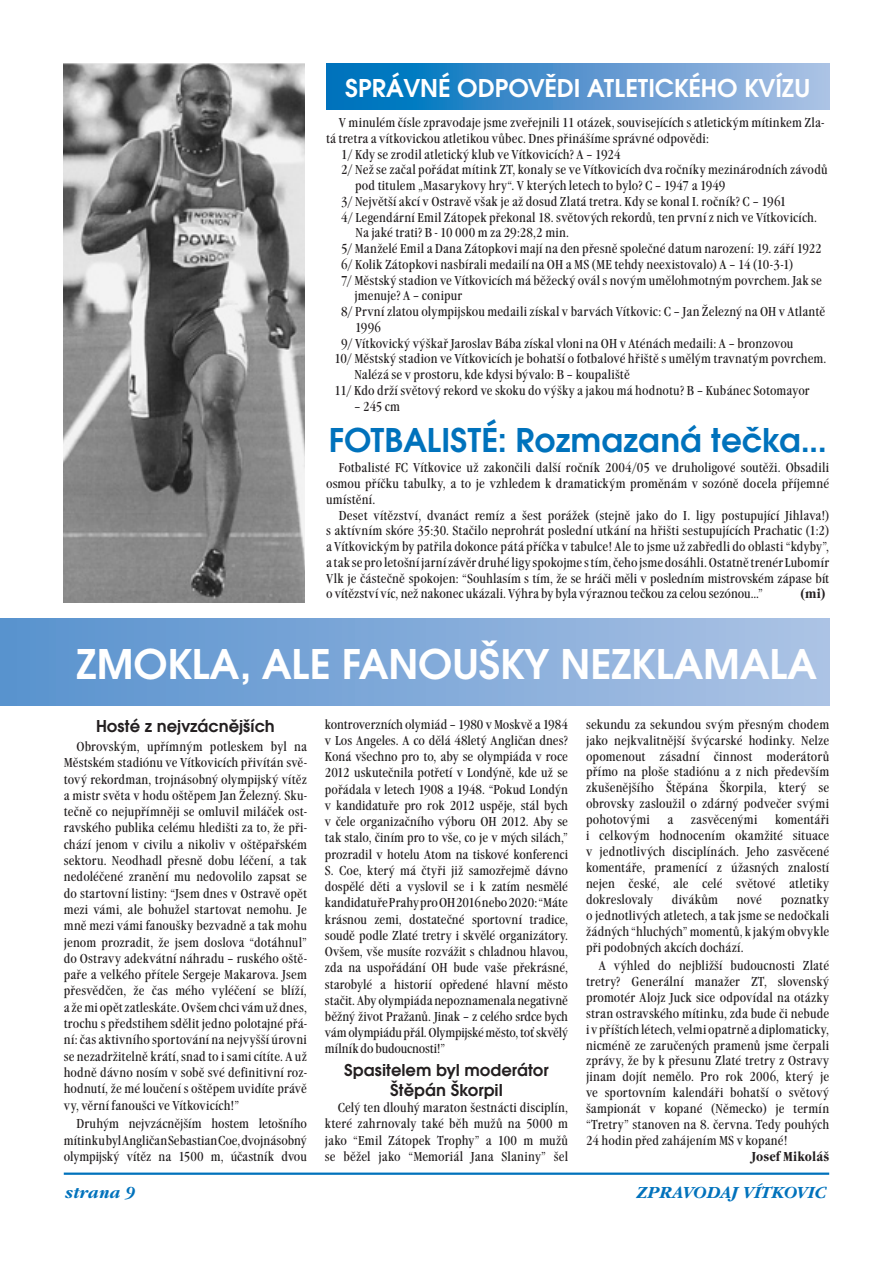
<style>
.page{position:relative;width:893px;height:1263px;background:#fff}
.page>*{position:absolute;margin:0;border:0;box-sizing:border-box;transform-origin:0 0}
.t1{font:600 45px "Avant Gar Got Itc TCE";color:#fff}
.t2{font:600 36px "Avant Gar Got Itc TCE";color:#0072bc}
.t3{font:600 27px "Avant Gar Got Itc TCE";color:#fff}
.t4{font:600 18px/20px "Avant Gar Got Itc TCE";color:#231f20;text-align:center}
.t5{font:italic 700 16.5px "Garamond Itc TCE";color:#0072bc}
.t6{font:condensed 13.5px/15.9px "Garamond Itc TCE";letter-spacing:.01em;color:#231f20;text-align:justify}
.t7{font:700 condensed 13.5px "Garamond Itc TCE";letter-spacing:.01em;color:#231f20}
</style>
<div class="page">
<div style="left:0;top:619px;width:829px;height:87px;background:linear-gradient(to right,#5792ce,#acc3e5)"></div>
<hr style="left:64px;top:1172px;width:765px;height:3px;background:#0072bc">
<img style="left:64px;top:64px;width:241px;height:539px">
<svg style="left:326px;top:64px;width:503px;height:46px;background:#5095ce"></svg>
<h3 class="t3" style="left:345px;top:72px;width:467px">SPRÁVNÉ ODPOVĚDI ATLETICKÉHO KVÍZU</h3>
<p class="t6" style="left:339px;top:115px;width:487px">V minulém čísle zpravodaje jsme zveřejnili 11 otázek, souvisejících s atletickým mítinkem Zla-</p>
<p class="t6" style="left:326px;top:130px;width:384px">tá tretra a vítkovickou atletikou vůbec. Dnes přinášíme správné odpovědi:</p>
<p class="t6" style="left:341px;top:146px;width:281px">1/ Kdy se zrodil atletický klub ve Vítkovicích? A – 1924</p>
<p class="t6" style="left:341px;top:162px;width:488px">2/ Než se začal pořádat mítink ZT, konaly se ve Vítkovicích dva ročníky mezinárodních závodů</p>
<p class="t6" style="left:355px;top:178px;width:372px">pod titulem „Masarykovy hry“. V kterých letech to bylo? C – 1947 a 1949</p>
<p class="t6" style="left:341px;top:193px;width:447px">3/ Největší akcí v Ostravě však je až dosud Zlatá tretra. Kdy se konal I. ročník? C – 1961</p>
<p class="t6" style="left:341px;top:209px;width:477px">4/ Legendární Emil Zátopek překonal 18. světových rekordů, ten první z nich ve Vítkovicích.</p>
<p class="t6" style="left:355px;top:225px;width:215px">Na jaké trati? B - 10 000 m za 29:28,2 min.</p>
<p class="t6" style="left:341px;top:241px;width:482px">5/ Manželé Emil a Dana Zátopkovi mají na den přesně společné datum narození: 19. září 1922</p>
<p class="t6" style="left:341px;top:256px;width:454px">6/ Kolik Zátopkovi nasbírali medailí na OH a MS (ME tehdy neexistovalo) A – 14 (10-3-1)</p>
<p class="t6" style="left:341px;top:272px;width:482px">7/ Městský stadion ve Vítkovicích má běžecký ovál s novým umělohmotným povrchem. Jak se</p>
<p class="t6" style="left:355px;top:288px;width:109px">jmenuje? A – conipur</p>
<p class="t6" style="left:341px;top:304px;width:485px">8/ První zlatou olympijskou medaili získal v barvách Vítkovic: C – Jan Železný na OH v Atlantě</p>
<p class="t6" style="left:355px;top:319px;width:27px">1996</p>
<p class="t6" style="left:341px;top:335px;width:454px">9/ Vítkovický výškař Jaroslav Bába získal vloni na OH v Aténách medaili: A – bronzovou</p>
<p class="t6" style="left:334px;top:351px;width:493px">10/ Městský stadion ve Vítkovicích je bohatší o fotbalové hřiště s umělým travnatým povrchem.</p>
<p class="t6" style="left:354px;top:367px;width:277px">Nalézá se v prostoru, kde kdysi bývalo: B – koupaliště</p>
<p class="t6" style="left:334px;top:382px;width:477px">11/ Kdo drží světový rekord ve skoku do výšky a jakou má hodnotu? B – Kubánec Sotomayor</p>
<p class="t6" style="left:354px;top:398px;width:47px">– 245 cm</p>
<h2 class="t2" style="left:329px;top:419px;width:499px">FOTBALISTÉ: Rozmazaná tečka...</h2>
<p class="t6" style="left:326px;top:460px;width:505px;text-indent:13px">Fotbalisté FC Vítkovice už zakončili další ročník 2004/05 ve druholigové soutěži. Obsadili osmou příčku tabulky, a to je vzhledem k dramatickým proměnám v sozóně docela příjemné umístění.</p>
<p class="t6" style="left:326px;top:507px;width:505px;text-indent:13px">Deset vítězství, dvanáct remíz a šest porážek (stejně jako do I. ligy postupující Jihlava!) s aktívním skóre 35:30. Stačilo neprohrát poslední utkání na hřišti sestupujících Prachatic (1:2) a Vítkovickým by patřila dokonce pátá příčka v tabulce! Ale to jsme už zabředli do oblasti “kdyby”, a tak se pro letošní jarní závěr druhé ligy spokojme s tím, čeho jsme dosáhli. Ostatně trenér Lubomír Vlk je částečně spokojen: “Souhlasím s tím, že se hráči měli v posledním mistrovském zápase bít o vítězství víc, než nakonec ukázali. Výhra by byla výraznou tečkou za celou sezónou...”</p>
<p class="t7" style="left:801px;top:586px;width:26px">(mi)</p>
<h1 class="t1" style="left:76px;top:638px;width:742px">ZMOKLA, ALE FANOUŠKY NEZKLAMALA</h1>
<h3 class="t4" style="left:96px;top:716px;width:180px">Hosté z nejvzácnějších</h3>
<p class="t6" style="left:64px;top:738px;width:245px;line-height:16.4px;text-indent:13px">Obrovským, upřímným potleskem byl na Městském stadiónu ve Vítkovicích přivítán svě&shy;tový rekordman, trojnásobný olympijský vítěz a mistr světa v hodu oštěpem Jan Železný. Sku&shy;tečně co nejupřímněji se omluvil miláček ost&shy;ravského publika celému hledišti za to, že při&shy;chází jenom v civilu a nikoliv v oštěpařském sektoru. Neodhadl přesně dobu léčení, a tak nedoléčené zranění mu nedovolilo zapsat se do startovní listiny: “Jsem dnes v Ostravě opět mezi vámi, ale bohužel startovat nemohu. Je mně mezi vámi fanoušky bezvadně a tak mohu jenom prozradit, že jsem doslova “dotáhnul” do Ostravy adekvátní náhradu – ruského oště&shy;paře a velkého přítele Sergeje Makarova. Jsem přesvědčen, že čas mého vyléčení se blíží, a že mi opět zatleskáte. Ovšem chci vám už dnes, trochu s předstihem sdělit jedno polotajné přá&shy;ní: čas aktivního sportování na nejvyšší úrovni se nezadržitelně krátí, snad to i sami cítíte. A už hodně dávno nosím v sobě své definitivní roz&shy;hodnutí, že mé loučení s oštěpem uvidíte právě vy, věrní fanoušci ve Vítkovicích!”</p>
<p class="t6" style="left:64px;top:1116px;width:245px;line-height:16.4px;text-indent:13px">Druhým nejvzácnějším hostem letošního mítinku byl Angličan Sebastian Coe, dvojnásobný olympijský vítěz na 1500 m, účastník dvou</p>
<p class="t6" style="left:325px;top:716px;width:245px">kontroverzních olymiád – 1980 v Moskvě a 1984 v Los Angeles. A co dělá 48letý Angličan dnes?<br>Koná všechno pro to, aby se olympiáda v roce 2012 uskutečnila potřetí v Londýně, kde už se pořádala v letech 1908 a 1948. “Pokud Londýn v kandidatuře pro rok 2012 uspěje, stál bych v čele organizačního výboru OH 2012. Aby se tak stalo, činím pro to vše, co je v mých silách,” prozradil v hotelu Atom na tiskové konferenci S. Coe, který má čtyři již samozřejmě dávno dospělé děti a vyslovil se i k zatím nesmělé kandidatuře Prahy pro OH 2016 nebo 2020: “Máte krásnou zemi, dostatečné sportovní tradice, soudě podle Zlaté tretry i skvělé organizátory.<br>Ovšem, vše musíte rozvážit s chladnou hlavou, zda na uspořádání OH bude vaše překrásné, starobylé a historií opředené hlavní město stačit. Aby olympiáda nepoznamenala negativně běžný život Pražanů. Jinak – z celého srdce bych vám olympiádu přál. Olympijské město, toť skvělý mílník do budoucnosti!”</p>
<h3 class="t4" style="left:344px;top:1060px;width:206px">Spasitelem byl moderátor<br>Štěpán Škorpil</h3>
<p class="t6" style="left:325px;top:1100px;width:245px;text-indent:13px">Celý ten dlouhý maraton šestnácti disciplín, které zahrnovaly také běh mužů na 5000 m jako “Emil Zátopek Trophy” a 100 m mužů se běžel jako “Memoriál Jana Slaniny” šel</p>
<p class="t6" style="left:586px;top:716px;width:245px">sekundu za sekundou svým přesným chodem jako nejkvalitnější švýcarské hodinky. Nelze opomenout zásadní činnost moderátorů přímo na ploše stadiónu a z nich především zkušenějšího Štěpána Škorpila, který se obrovsky zasloužil o zdárný podvečer svými pohotovými</p>
<p class="t6" style="left:586px;top:812px;width:245px;text-indent:189px">komentáři i celkovým hodnocením okamžité situace v jednotlivých disciplínách. Jeho zasvěcené komentáře, pramenící z úžasných znalostí nejen české, ale celé světové atletiky dokreslovaly</p>
<p class="t6" style="left:667px;top:812px;width:7px">a</p>
<p class="t6" style="left:691px;top:812px;width:68px">zasvěcenými</p>
<p class="t6" style="left:586px;top:891px;width:245px;text-indent:195px">poznatky o jednotlivých atletech, a tak jsme se nedočkali žádných “hluchých” momentů, k jakým obvykle při podobných akcích dochází.</p>
<p class="t6" style="left:586px;top:958px;width:245px;text-indent:13px">A výhled do nejbližší budoucnosti Zlaté tretry? Generální manažer ZT, slovenský promotér Alojz Juck sice odpovídal na otázky stran ostravského mítinku, zda bude či nebude i v příštích létech, velmi opatrně a diplomaticky, nicméně ze zaručených pramenů jsme čerpali zprávy, že by k přesunu Zlaté tretry z Ostravy jinam dojít nemělo. Pro rok 2006, který je ve sportovním kalendáři bohatší o světový šampionát v kopané (Německo) je termín “Tretry” stanoven na 8. června. Tedy pouhých 24 hodin před zahájením MS v kopané!</p>
<p class="t7" style="left:752px;top:1149px;width:79px">Josef Mikoláš</p>
<p class="t6" style="left:672px;top:891px;width:48px">divákům</p>
<p class="t6" style="left:737px;top:891px;width:27px">nové</p>
<p class="t5" style="left:65px;top:1182px;width:72px">strana 9</p>
<p class="t5" style="left:636px;top:1182px;width:191px">ZPRAVODAJ VÍTKOVIC</p>
</div>
